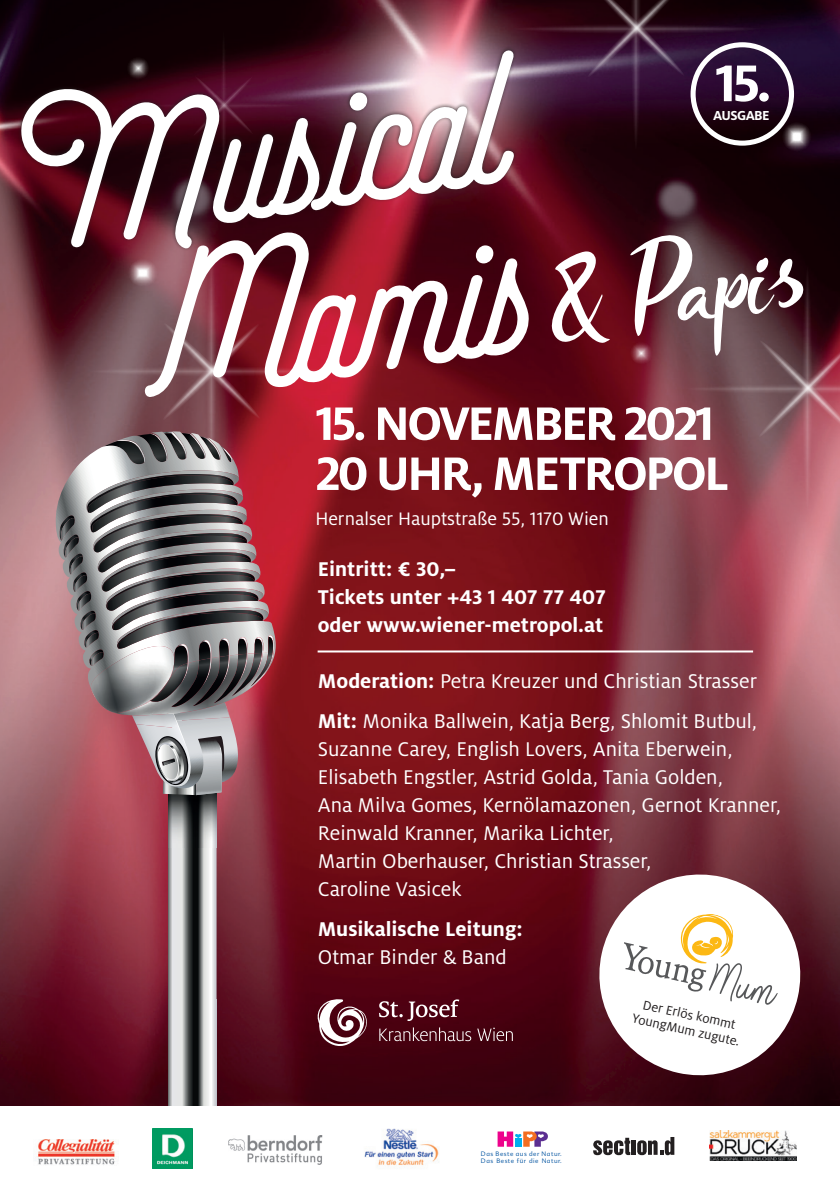
<style>
.page{position:relative;width:840px;height:1191px;background:#fff}
.page>*{position:absolute;margin:0;border:0;box-sizing:border-box;transform-origin:0 0}
.t1{font:900 208.6px "Selfie";color:#fff}
.t2{font:101px "Blooms Smooth";color:#fff}
.t3{font:700 57.2px "Milo OT";color:#fff}
.t4{font:700 52px/50px "Milo OT";letter-spacing:-.05em;color:#fff}
.t5{font:22px/28px "Milo OT";color:#fff}
.t6{font:700 22px/28px "Milo OT";color:#fff}
.t7{font:20px "Milo OT";color:#fff}
.t8{font:700 14.4px "Milo OT";letter-spacing:-.04em;color:#fff}
.t9{font:14.2px/15.6px "Milo OT";color:#231f20;text-align:center}
.t10{font:300 6.2px/7.6px "Advert";letter-spacing:.08em;color:#0153a0}
.s1{font-weight:700}
</style>
<div class="page">
<img style="left:0;top:0;width:839px;height:1106px">
<svg style="left:88px;top:366px;width:247px;height:11px"></svg>
<svg style="left:161px;top:398px;width:101px;height:24px;background:#79323c"></svg>
<svg style="left:206px;top:248px;width:11px;height:247px"></svg>
<svg style="left:683px;top:338px;width:156px;height:101px;background:#7d4f57"></svg>
<svg style="left:801px;top:265px;width:11px;height:247px;background:#824d57"></svg>
<svg style="left:512px;top:23px;width:247px;height:11px"></svg>
<svg style="left:585px;top:0;width:101px;height:152px;background:#321329"></svg>
<svg style="left:781px;top:122px;width:30px;height:30px"></svg>
<svg style="left:629px;top:341px;width:24px;height:24px"></svg>
<svg style="left:128px;top:258px;width:30px;height:29px"></svg>
<svg style="left:53px;top:432px;width:215px;height:257px;background:#a38084"></svg>
<svg style="left:132px;top:715px;width:108px;height:346px;background:#93666f"></svg>
<img style="left:116px;top:688px;width:158px;height:27px">
<img style="left:90px;top:688px;width:84px;height:25px">
<img style="left:117px;top:688px;width:52px;height:25px">
<img style="left:58px;top:515px;width:16px;height:25px">
<img style="left:62px;top:534px;width:17px;height:23px">
<img style="left:68px;top:553px;width:15px;height:21px">
<img style="left:72px;top:572px;width:14px;height:20px">
<img style="left:75px;top:592px;width:11px;height:18px">
<img style="left:79px;top:611px;width:7px;height:19px">
<img style="left:83px;top:630px;width:3px;height:17px">
<img style="left:74px;top:518px;width:1px;height:19px">
<img style="left:61px;top:518px;width:13px;height:22px">
<img style="left:78px;top:537px;width:1px;height:19px">
<img style="left:65px;top:537px;width:13px;height:20px">
<img style="left:71px;top:556px;width:12px;height:18px">
<img style="left:75px;top:575px;width:11px;height:17px">
<img style="left:78px;top:594px;width:8px;height:16px">
<img style="left:82px;top:613px;width:4px;height:17px">
<img style="left:246px;top:688px;width:16px;height:8px">
<img style="left:228px;top:688px;width:18px;height:15px">
<img style="left:210px;top:688px;width:18px;height:18px">
<img style="left:171px;top:688px;width:39px;height:19px">
<img style="left:169px;top:688px;width:18px;height:13px">
<svg style="left:86px;top:470px;width:189px;height:218px;background:#837477"></svg>
<img style="left:150px;top:680px;width:19px;height:21px">
<img style="left:176px;top:646px;width:11px;height:38px">
<svg style="left:379px;top:999px;width:80px;height:22px;background:#773c49"></svg>
<svg style="left:379px;top:1027px;width:92px;height:14px"></svg>
<svg style="left:477px;top:1027px;width:35px;height:14px"></svg>
<svg style="left:317px;top:999px;width:51px;height:47px"></svg>
<img style="left:11px;top:18px;width:528px;height:256px">
<svg style="left:168px;top:999px;width:48px;height:107px;background:#9ea0a0"></svg>
<svg style="left:589px;top:865px;width:220px;height:219px"></svg>
<svg style="left:623px;top:914px;width:154px;height:91px"></svg>
<img style="left:364px;top:1128px;width:75px;height:38px">
<img style="left:37px;top:1139px;width:79px;height:26px">
<img style="left:228px;top:1136px;width:95px;height:28px">
<img style="left:152px;top:1128px;width:41px;height:40px">
<svg style="left:497px;top:1131px;width:50px;height:15px"></svg>
<svg style="left:593px;top:1137px;width:37px;height:18px"></svg>
<hr style="left:631px;top:1140px;width:4px;height:14px;background:#231f20">
<svg style="left:637px;top:1137px;width:37px;height:18px"></svg>
<img style="left:709px;top:1130px;width:87px;height:30px">
<hr style="left:317px;top:650px;width:435px;height:2px;background:#fff">
<svg style="left:142px;top:231px;width:387px;height:167px"></svg>
<div style="left:690px;top:42px;width:103px;height:104px;border:5px solid #fff;border-radius:50%"></div>
<h1 class="t1" style="left:15px;top:59px;width:470px;rotate:-9deg">Musical</h1>
<h3 class="t3" style="left:714px;top:51px;width:58px">15.</h3>
<p class="t8" style="left:712px;top:108px;width:58px">AUSGABE</p>
<h2 class="t2" style="left:530px;top:232px;width:265px;rotate:-8deg">&amp; Papis</h2>
<h3 class="t4" style="left:315px;top:398px;width:415px">15. NOVEMBER 2021<br>20 UHR, METROPOL</h3>
<p class="t7" style="left:315px;top:508px;width:295px">Hernalser Hauptstraße 55, 1170 Wien</p>
<p class="t6" style="left:317px;top:555px;width:289px">Eintritt: € 30,–<br>Tickets unter +43 1 407 77 407 oder www.wiener-metropol.at</p>
<p class="t5" style="left:317px;top:661px;width:440px;line-height:40px"><span class="s1">Moderation:</span> Petra Kreuzer und Christian Strasser<br><span class="s1">Mit:</span> Monika Ballwein, Katja Berg, Shlomit Butbul,</p>
<p class="t5" style="left:317px;top:735px;width:464px">Suzanne Carey, English Lovers, Anita Eberwein, Elisabeth Engstler, Astrid Golda, Tania Golden,<br>Ana Milva Gomes, Kernölamazonen, Gernot Kranner, Reinwald Kranner, Marika Lichter,<br>Martin Oberhauser, Christian Strasser,<br>Caroline Vasicek</p>
<p class="t6" style="left:317px;top:915px;width:206px">Musikalische Leitung:</p>
<p class="t5" style="left:317px;top:943px;width:190px">Otmar Binder &amp; Band</p>
<p class="t10" style="left:480px;top:1149px;width:82px">Das Beste aus der Natur.<br>Das Beste für die Natur.</p>
<p class="t9" style="left:636px;top:995px;width:111px;rotate:12deg">Der Erlös kommt<br>YoungMum zugute.</p>
</div>
